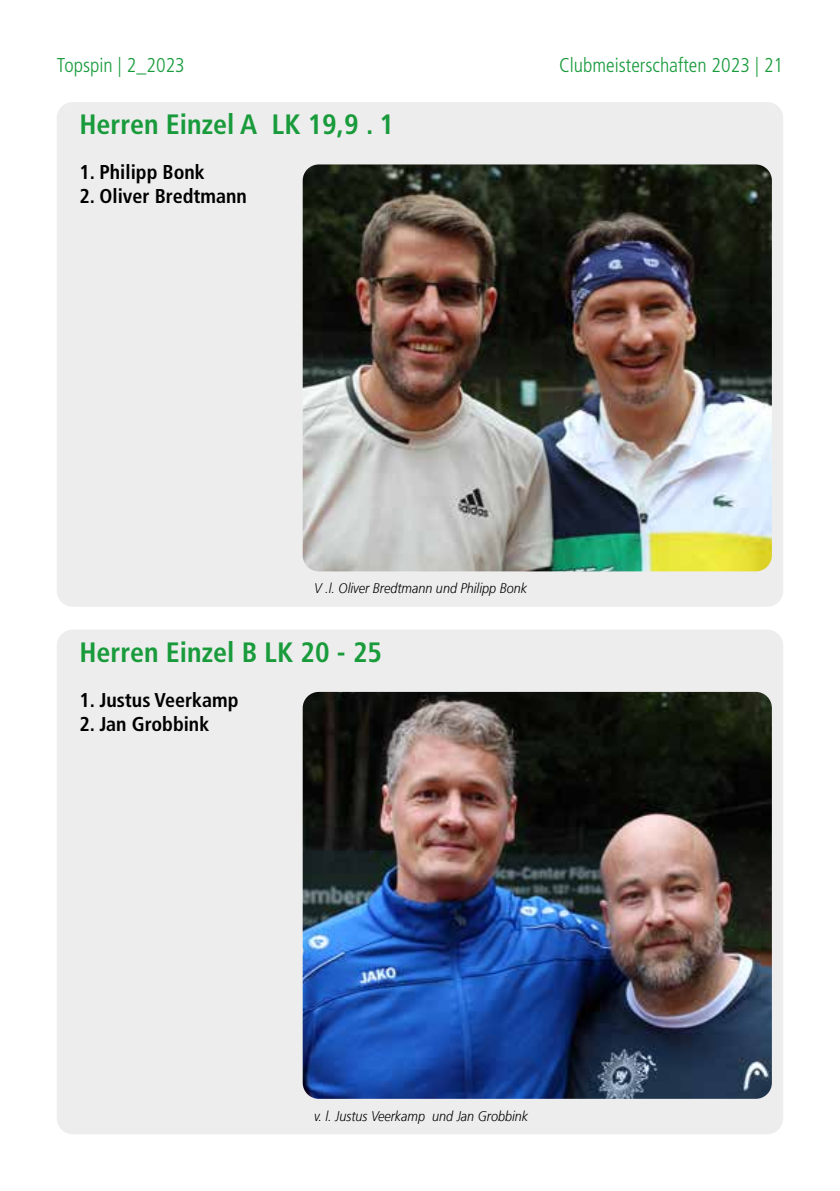
<style>
.page{position:relative;width:840px;height:1191px;background:#fff}
.page>*{position:absolute;margin:0;border:0;box-sizing:border-box;transform-origin:0 0}
.t1{font:700 condensed 28px "Frutiger LT Std";color:#199b3c}
.t2{font:700 condensed 20px "Frutiger LT Std";color:#000}
.t3{font:300 condensed 20px "Frutiger LT Std";color:#199b3c}
.t4{font:italic 300 14px "Frutiger";color:#000;scale:.9 1}
</style>
<div class="page">
<div style="left:57px;top:102px;width:725px;height:505px;background:#ededed;border-radius:16px"></div>
<div style="left:57px;top:629px;width:725px;height:505px;background:#ededed;border-radius:16px"></div>
<img style="left:302px;top:164px;width:469px;height:407px">
<img style="left:302px;top:692px;width:469px;height:406px">
<h2 class="t3" style="left:57px;top:53px;width:130px">Topspin | 2_2023</h2>
<h2 class="t3" style="left:558px;top:53px;width:225px">Clubmeisterschaften 2023 | 21</h2>
<h1 class="t1" style="left:79px;top:108px;width:316px">Herren Einzel A LK 19,9 . 1</h1>
<h2 class="t2" style="left:79px;top:161px;width:127px">1. Philipp Bonk</h2>
<h2 class="t2" style="left:79px;top:185px;width:169px">2. Oliver Bredtmann</h2>
<p class="t4" style="left:314px;top:580px;width:238px">V .l. Oliver Bredtmann und Philipp Bonk</p>
<h1 class="t1" style="left:79px;top:635px;width:304px">Herren Einzel B LK 20 - 25</h1>
<h2 class="t2" style="left:79px;top:688px;width:160px">1. Justus Veerkamp</h2>
<h2 class="t2" style="left:79px;top:712px;width:131px">2. Jan Grobbink</h2>
<p class="t4" style="left:314px;top:1108px;width:239px">v. l. Justus Veerkamp und Jan Grobbink</p>
</div>
